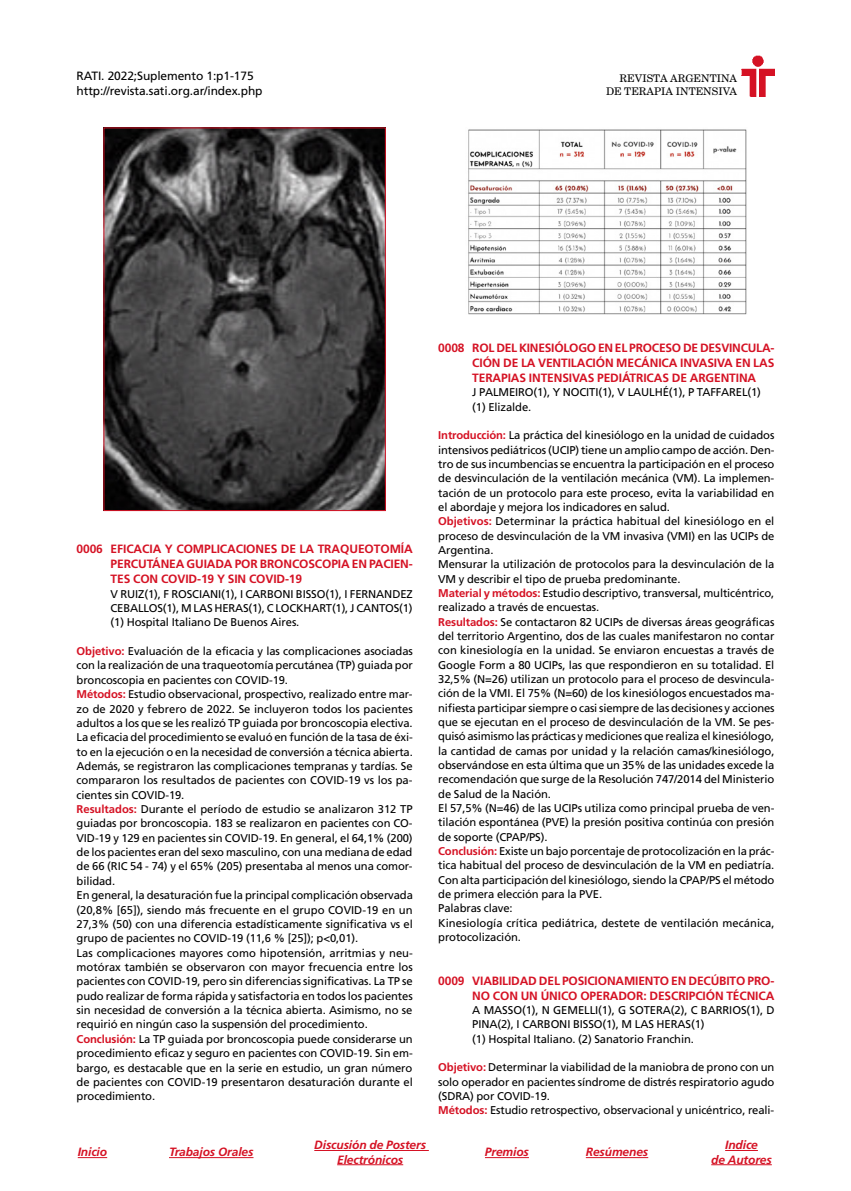
<style>
.page{position:relative;width:851px;height:1191px;background:#fff}
.page>*{position:absolute;margin:0;border:0;box-sizing:border-box;transform-origin:0 0}
.t1{font:700 12px/15px "Frutiger LT Std";letter-spacing:-.01em;color:#d51224;text-align:justify}
.t2{font:italic 700 12px/14.2px "Frutiger LT Std";letter-spacing:-.01em;color:#d51224;text-align:center}
.t3{font:12px/15px "Frutiger LT Std";letter-spacing:-.01em;color:#000}
.t4{font:11.25px/14.4px "Frutiger LT Std";letter-spacing:-.01em;color:#000}
.t5{font:10.5px/12.8px "New Century Schlbk LT Std";color:#000;text-align:right}
.s1{font-weight:700;color:#d51224}
</style>
<div class="page">
<img style="left:741px;top:55px;width:33px;height:41px">
<hr style="left:314px;top:1150px;width:115px;height:1px;background:#d51224">
<hr style="left:337px;top:1164px;width:66px;height:1px;background:#d51224">
<hr style="left:169px;top:1157px;width:84px;height:1px;background:#d51224">
<hr style="left:725px;top:1150px;width:32px;height:1px;background:#d51224">
<hr style="left:711px;top:1164px;width:60px;height:1px;background:#d51224">
<svg style="left:78px;top:1157px;width:29px;height:1px"></svg>
<hr style="left:585px;top:1157px;width:63px;height:1px;background:#d51224">
<hr style="left:485px;top:1157px;width:44px;height:1px;background:#d51224">
<img style="left:468px;top:129px;width:279px;height:186px">
<img style="left:105px;top:130px;width:278px;height:379px">
<p class="t3" style="left:77px;top:69px;width:187px">RATI. 2022;Suplemento 1:p1-175 http://revista.sati.org.ar/index.php</p>
<p class="t5" style="left:606px;top:72px;width:133px">REVISTA ARGENTINA<br>DE TERAPIA INTENSIVA</p>
<p class="t1" style="left:111px;top:541px;width:304px;text-indent:-34px">0006 EFICACIA Y COMPLICACIONES DE LA TRAQUEOTOMÍA PERCUTÁNEA GUIADA POR BRONCOSCOPIA EN PACIEN-TES CON COVID-19 Y SIN COVID-19</p>
<p class="t4" style="left:111px;top:586px;width:303px;text-align:justify">V RUIZ(1), F ROSCIANI(1), I CARBONI BISSO(1), I FERNANDEZ CEBALLOS(1), M LAS HERAS(1), C LOCKHART(1), J CANTOS(1) (1) Hospital Italiano De Buenos Aires.</p>
<p class="t4" style="left:77px;top:644px;width:338px"><span class="s1">Objetivo:</span> Evaluación de la eficacia y las complicaciones asociadas con la realización de una traqueotomía percutánea (TP) guiada por broncoscopia en pacientes con COVID-19.<br><span class="s1">Métodos:</span> Estudio observacional, prospectivo, realizado entre mar&shy;zo de 2020 y febrero de 2022. Se incluyeron todos los pacientes adultos a los que se les realizó TP guiada por broncoscopia electiva.<br>La eficacia del procedimiento se evaluó en función de la tasa de éxi&shy;to en la ejecución o en la necesidad de conversión a técnica abierta.<br>Además, se registraron las complicaciones tempranas y tardías. Se compararon los resultados de pacientes con COVID-19 vs los pa&shy;cientes sin COVID-19.<br><span class="s1">Resultados:</span> Durante el período de estudio se analizaron 312 TP guiadas por broncoscopia. 183 se realizaron en pacientes con CO-VID-19 y 129 en pacientes sin COVID-19. En general, el 64,1% (200) de los pacientes eran del sexo masculino, con una mediana de edad de 66 (RIC 54 - 74) y el 65% (205) presentaba al menos una comor&shy;bilidad.<br>En general, la desaturación fue la principal complicación observada (20,8% [65]), siendo más frecuente en el grupo COVID-19 en un 27,3% (50) con una diferencia estadísticamente significativa vs el grupo de pacientes no COVID-19 (11,6 % [25]); p&lt;0,01).<br>Las complicaciones mayores como hipotensión, arritmias y neu&shy;motórax también se observaron con mayor frecuencia entre los pacientes con COVID-19, pero sin diferencias significativas. La TP se pudo realizar de forma rápida y satisfactoria en todos los pacientes sin necesidad de conversión a la técnica abierta. Asimismo, no se requirió en ningún caso la suspensión del procedimiento.<br><span class="s1">Conclusión:</span> La TP guiada por broncoscopia puede considerarse un procedimiento eficaz y seguro en pacientes con COVID-19. Sin em&shy;bargo, es destacable que en la serie en estudio, un gran número de pacientes con COVID-19 presentaron desaturación durante el procedimiento.</p>
<p class="t1" style="left:472px;top:340px;width:303px;text-indent:-34px">0008 ROL DEL KINESIÓLOGO EN EL PROCESO DE DESVINCULA-CIÓN DE LA VENTILACIÓN MECÁNICA INVASIVA EN LAS TERAPIAS INTENSIVAS PEDIÁTRICAS DE ARGENTINA</p>
<p class="t4" style="left:472px;top:385px;width:290px">J PALMEIRO(1), Y NOCITI(1), V LAULHÉ(1), P TAFFAREL(1) (1) Elizalde.</p>
<p class="t4" style="left:438px;top:428px;width:338px"><span class="s1">Introducción:</span> La práctica del kinesiólogo en la unidad de cuidados intensivos pediátricos (UCIP) tiene un amplio campo de acción. Den&shy;tro de sus incumbencias se encuentra la participación en el proceso de desvinculación de la ventilación mecánica (VM). La implemen&shy;tación de un protocolo para este proceso, evita la variabilidad en el abordaje y mejora los indicadores en salud.<br><span class="s1">Objetivos:</span> Determinar la práctica habitual del kinesiólogo en el proceso de desvinculación de la VM invasiva (VMI) en las UCIPs de Argentina.<br>Mensurar la utilización de protocolos para la desvinculación de la VM y describir el tipo de prueba predominante.<br><span class="s1">Material y métodos:</span> Estudio descriptivo, transversal, multicéntrico, realizado a través de encuestas.<br><span class="s1">Resultados:</span> Se contactaron 82 UCIPs de diversas áreas geográficas del territorio Argentino, dos de las cuales manifestaron no contar con kinesiología en la unidad. Se enviaron encuestas a través de Google Form a 80 UCIPs, las que respondieron en su totalidad. El 32,5% (N=26) utilizan un protocolo para el proceso de desvincula&shy;ción de la VMI. El 75% (N=60) de los kinesiólogos encuestados ma&shy;nifiesta participar siempre o casi siempre de las decisiones y acciones que se ejecutan en el proceso de desvinculación de la VM. Se pes&shy;quisó asimismo las prácticas y mediciones que realiza el kinesiólogo, la cantidad de camas por unidad y la relación camas/kinesiólogo, observándose en esta última que un 35% de las unidades excede la recomendación que surge de la Resolución 747/2014 del Ministerio de Salud de la Nación.<br>El 57,5% (N=46) de las UCIPs utiliza como principal prueba de ven&shy;tilación espontánea (PVE) la presión positiva continúa con presión de soporte (CPAP/PS).<br><span class="s1">Conclusión:</span> Existe un bajo porcentaje de protocolización en la prác&shy;tica habitual del proceso de desvinculación de la VM en pediatría.<br>Con alta participación del kinesiólogo, siendo la CPAP/PS el método de primera elección para la PVE.<br>Palabras clave:<br>Kinesiología crítica pediátrica, destete de ventilación mecánica, protocolización.</p>
<p class="t1" style="left:438px;top:973px;width:337px;text-align:right">0009 VIABILIDAD DEL POSICIONAMIENTO EN DECÚBITO PRO-<br>NO CON UN ÚNICO OPERADOR: DESCRIPCIÓN TÉCNICA</p>
<p class="t4" style="left:472px;top:1003px;width:304px">A MASSO(1), N GEMELLI(1), G SOTERA(2), C BARRIOS(1), D<br>PINA(2), I CARBONI BISSO(1), M LAS HERAS(1)<br>(1) Hospital Italiano. (2) Sanatorio Franchin.</p>
<p class="t4" style="left:438px;top:1060px;width:337px"><span class="s1">Objetivo:</span> Determinar la viabilidad de la maniobra de prono con un solo operador en pacientes síndrome de distrés respiratorio agudo (SDRA) por COVID-19.<br><span class="s1">Métodos:</span> Estudio retrospectivo, observacional y unicéntrico, reali-</p>
<p class="t2" style="left:169px;top:1145px;width:86px">Trabajos Orales</p>
<p class="t2" style="left:711px;top:1138px;width:62px">Indice<br>de Autores</p>
<p class="t2" style="left:314px;top:1138px;width:113px">Discusión de Posters<br>Electrónicos</p>
<p class="t2" style="left:78px;top:1145px;width:31px">Inicio</p>
<p class="t2" style="left:485px;top:1145px;width:45px">Premios</p>
<p class="t2" style="left:585px;top:1145px;width:64px">Resúmenes</p>
</div>
